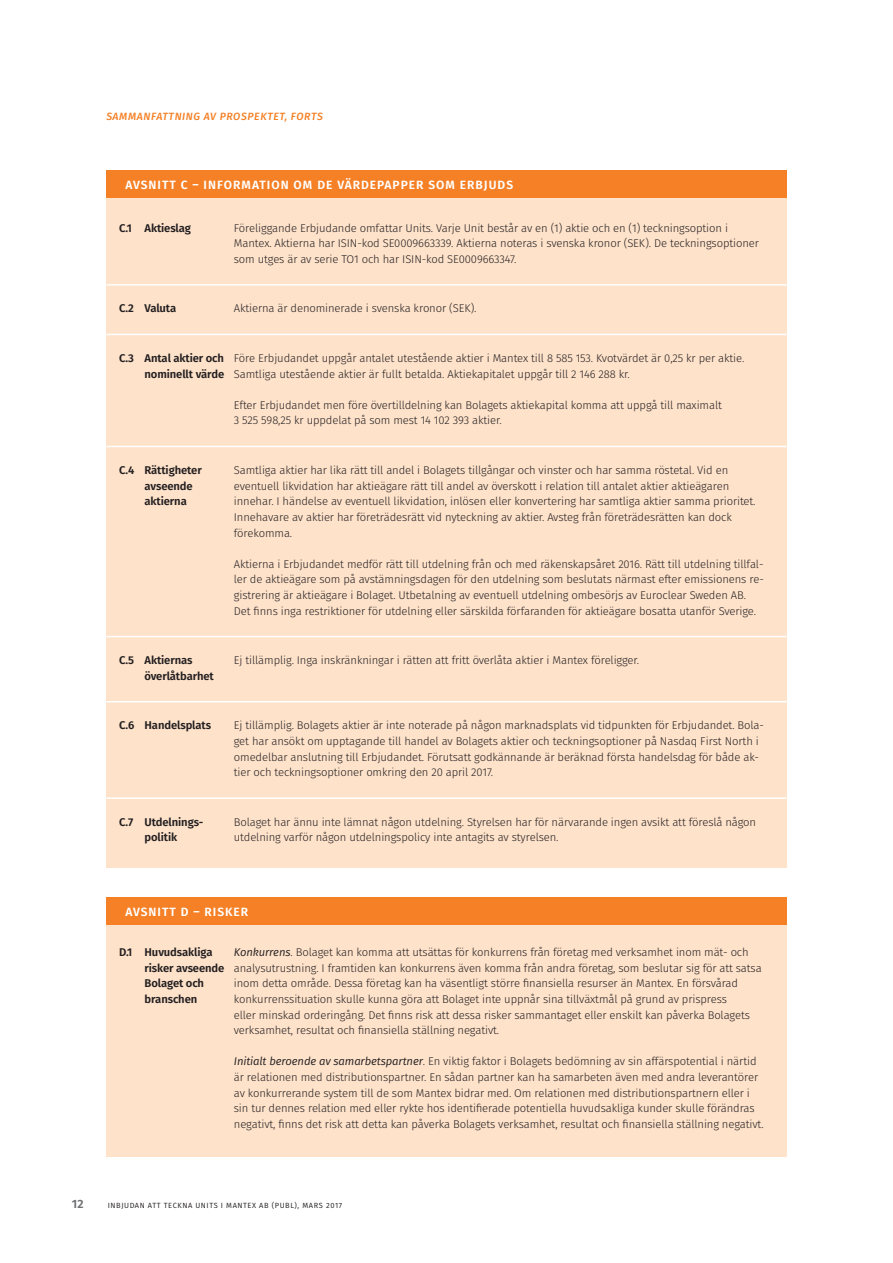
<style>
.page{position:relative;width:893px;height:1263px;background:#fff}
.page>*{position:absolute;margin:0;border:0;box-sizing:border-box;transform-origin:0 0}
.t1{font:600 12px "Fira Sans";letter-spacing:.085em;color:#fff}
.t2{font:600 12px "Fira Sans";color:#6d6e70}
.t3{font:300 11.25px/15.6px "Fira Sans";letter-spacing:-.01em;color:#231f20}
.t4{font:600 11.25px "Fira Sans";letter-spacing:-.01em;color:#231f20}
.t5{font:italic 500 10.5px "Fira Sans";letter-spacing:.06em;color:#f58025}
.t6{font:7.5px "Fira Sans";letter-spacing:.075em;color:#231f20}
.s1{font-weight:600}
.s2{font-weight:400;font-style:italic}
</style>
<div class="page">
<div style="left:106px;top:918px;width:681px;height:239px;background:#fee2ca"></div>
<div style="left:106px;top:897px;width:681px;height:27px;background:#f58025"></div>
<div style="left:106px;top:170px;width:681px;height:697px;background:#fee2ca"></div>
<hr style="left:106px;top:284px;width:681px;height:2px;background:#fff">
<hr style="left:106px;top:334px;width:681px;height:1px;background:#fff">
<hr style="left:106px;top:446px;width:681px;height:1px;background:#fff">
<hr style="left:106px;top:636px;width:681px;height:1px;background:#fff">
<hr style="left:106px;top:701px;width:681px;height:1px;background:#fff">
<hr style="left:106px;top:797px;width:681px;height:2px;background:#fff">
<div style="left:106px;top:170px;width:681px;height:27px;background:#f58025"></div>
<p class="t5" style="left:106px;top:112px;width:218px">SAMMANFATTNING AV PROSPEKTET, FORTS</p>
<p class="t1" style="left:125px;top:179px;width:389px">AVSNITT C – INFORMATION OM DE VÄRDEPAPPER SOM ERBJUDS</p>
<p class="t4" style="left:119px;top:223px;width:73px">C.1 Aktieslag</p>
<p class="t3" style="left:234px;top:221px;width:527px">Föreliggande Erbjudande omfattar Units. Varje Unit består av en (1) aktie och en (1) teckningsoption i<br>Mantex. Aktierna har ISIN-kod SE0009663339. Aktierna noteras i svenska kronor (SEK). De teckningsoptioner som utges är av serie TO1 och har ISIN-kod SE0009663347.</p>
<p class="t4" style="left:119px;top:304px;width:59px">C.2 Valuta</p>
<p class="t3" style="left:234px;top:302px;width:244px">Aktierna är denominerade i svenska kronor (SEK).</p>
<p class="t3" style="left:145px;top:351px;width:601px;text-indent:-26px"><span class="s1">C.3 Antal aktier och</span> Före Erbjudandet uppgår antalet utestående aktier i Mantex till 8 585 153. Kvotvärdet är 0,25 kr per aktie. <span class="s1">nominellt värde</span> Samtliga utestående aktier är fullt betalda. Aktiekapitalet uppgår till 2 146 288 kr.</p>
<p class="t3" style="left:234px;top:398px;width:490px">Efter Erbjudandet men före övertilldelning kan Bolagets aktiekapital komma att uppgå till maximalt<br>3 525 598,25 kr uppdelat på som mest 14 102 393 aktier.</p>
<p class="t4" style="left:119px;top:466px;width:84px">C.4 Rättigheter</p>
<p class="t3" style="left:234px;top:463px;width:496px">Samtliga aktier har lika rätt till andel i Bolagets tillgångar och vinster och har samma röstetal. Vid en</p>
<p class="t4" style="left:145px;top:481px;width:50px">avseende</p>
<p class="t3" style="left:234px;top:479px;width:497px">eventuell likvidation har aktieägare rätt till andel av överskott i relation till antalet aktier aktieägaren</p>
<p class="t4" style="left:145px;top:497px;width:44px">aktierna</p>
<p class="t3" style="left:234px;top:494px;width:523px">innehar. I händelse av eventuell likvidation, inlösen eller konvertering har samtliga aktier samma prioritet.<br>Innehavare av aktier har företrädesrätt vid nyteckning av aktier. Avsteg från företrädesrätten kan dock förekomma.</p>
<p class="t3" style="left:234px;top:557px;width:531px">Aktierna i Erbjudandet medför rätt till utdelning från och med räkenskapsåret 2016. Rätt till utdelning tillfal&shy;ler de aktieägare som på avstämningsdagen för den utdelning som beslutats närmast efter emissionens re&shy;gistrering är aktieägare i Bolaget. Utbetalning av eventuell utdelning ombesörjs av Euroclear Sweden AB.<br>Det finns inga restriktioner för utdelning eller särskilda förfaranden för aktieägare bosatta utanför Sverige.</p>
<p class="t4" style="left:119px;top:656px;width:75px">C.5 Aktiernas</p>
<p class="t3" style="left:234px;top:653px;width:407px">Ej tillämplig. Inga inskränkningar i rätten att fritt överlåta aktier i Mantex föreligger.</p>
<p class="t4" style="left:145px;top:671px;width:71px">överlåtbarhet</p>
<p class="t4" style="left:119px;top:721px;width:93px">C.6 Handelsplats</p>
<p class="t3" style="left:234px;top:718px;width:532px">Ej tillämplig. Bolagets aktier är inte noterade på någon marknadsplats vid tidpunkten för Erbjudandet. Bola&shy;get har ansökt om upptagande till handel av Bolagets aktier och teckningsoptioner på Nasdaq First North i omedelbar anslutning till Erbjudandet. Förutsatt godkännande är beräknad första handelsdag för både ak&shy;tier och teckningsoptioner omkring den 20 april 2017.</p>
<p class="t4" style="left:119px;top:817px;width:86px">C.7 Utdelnings-</p>
<p class="t3" style="left:234px;top:815px;width:524px">Bolaget har ännu inte lämnat någon utdelning. Styrelsen har för närvarande ingen avsikt att föreslå någon</p>
<p class="t4" style="left:145px;top:833px;width:34px">politik</p>
<p class="t3" style="left:234px;top:830px;width:326px">utdelning varför någon utdelningspolicy inte antagits av styrelsen.</p>
<p class="t1" style="left:125px;top:907px;width:124px">AVSNITT D – RISKER</p>
<p class="t3" style="left:145px;top:945px;width:619px;text-indent:89px"><span class="s2">Konkurrens</span>. Bolaget kan komma att utsättas för konkurrens från företag med verksamhet inom mät- och <span class="s1">risker avseende</span> analysutrustning. I framtiden kan konkurrens även komma från andra företag, som beslutar sig för att satsa<br><span class="s1">Bolaget och</span></p>
<p class="t4" style="left:119px;top:948px;width:95px">D.1 Huvudsakliga</p>
<p class="t3" style="left:234px;top:976px;width:506px">inom detta område. Dessa företag kan ha väsentligt större finansiella resurser än Mantex. En försvårad</p>
<p class="t4" style="left:145px;top:994px;width:54px">branschen</p>
<p class="t3" style="left:234px;top:992px;width:518px">konkurrenssituation skulle kunna göra att Bolaget inte uppnår sina tillväxtmål på grund av prispress eller minskad orderingång. Det finns risk att dessa risker sammantaget eller enskilt kan påverka Bolagets verksamhet, resultat och finansiella ställning negativt.</p>
<p class="t3" style="left:234px;top:1054px;width:531px"><span class="s2">Initialt beroende av samarbetspartner</span>. En viktig faktor i Bolagets bedömning av sin affärspotential i närtid är relationen med distributionspartner. En sådan partner kan ha samarbeten även med andra leverantörer av konkurrerande system till de som Mantex bidrar med. Om relationen med distributionspartnern eller i sin tur dennes relation med eller rykte hos identifierade potentiella huvudsakliga kunder skulle förändras negativt, finns det risk att detta kan påverka Bolagets verksamhet, resultat och finansiella ställning negativt.</p>
<p class="t2" style="left:72px;top:1199px;width:13px">12</p>
<p class="t6" style="left:108px;top:1202px;width:236px">INBJUDAN ATT TECKNA UNITS I MANTEX AB (PUBL), MARS 2017</p>
</div>
